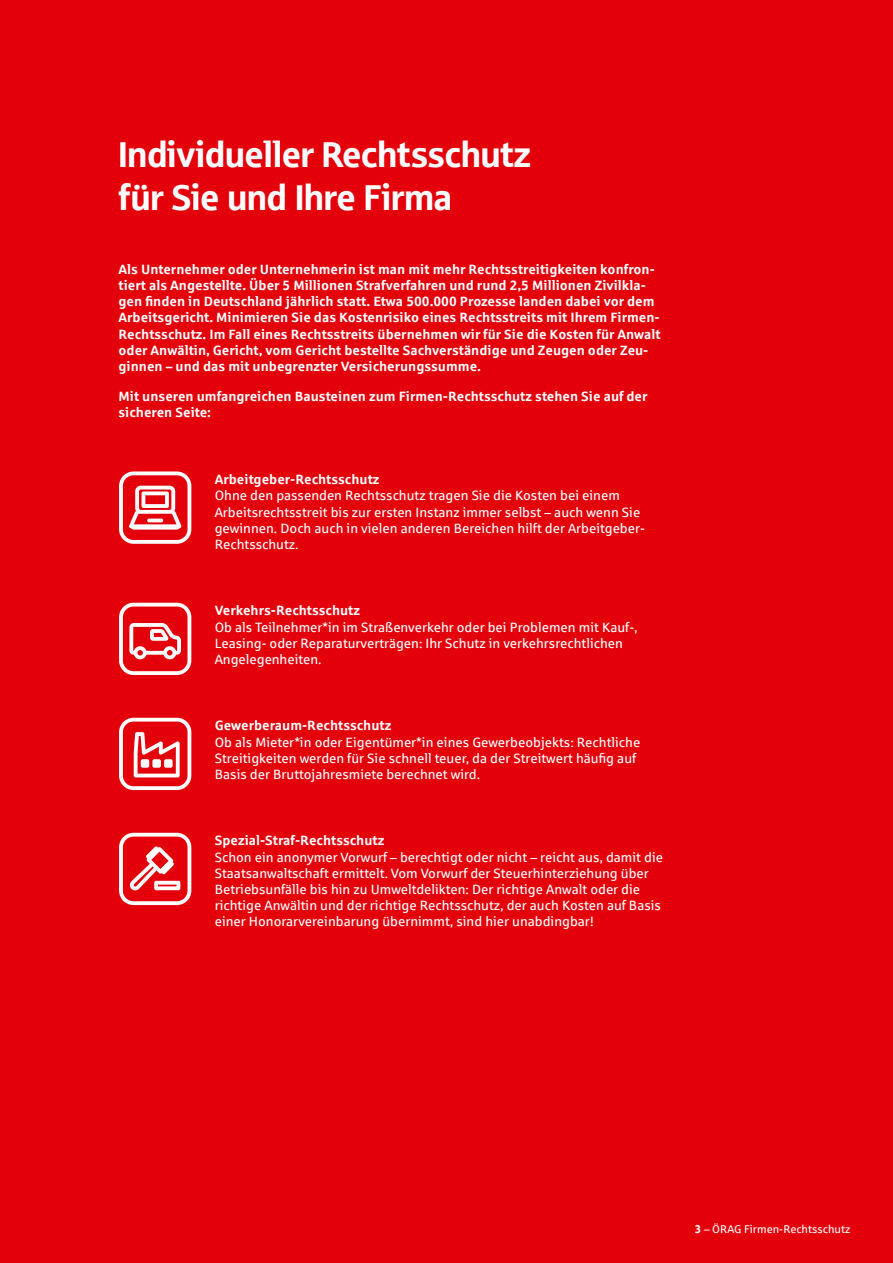
<style>
.page{position:relative;width:893px;height:1263px;background:#e3000b}
.page>*{position:absolute;margin:0;border:0;box-sizing:border-box;transform-origin:0 0}
.White___HEAD{font:36px/43.2px "Sparkasse Head";color:#fff}
.White___COPY{font:13.5px/16.2px "Sparkasse Rg";color:#fff}
.White___INTRO{font:700 13.5px/16.2px "Sparkasse Rg";color:#fff}
.White___COPY-2{font:700 13.5px/16.2px "Sparkasse Rg";color:#fff}
.t1{font:11.25px "Sparkasse Rg";color:#fff}
.s1{font-weight:700}
</style>
<div class="page">
<svg style="left:119px;top:471px;width:72px;height:73px"></svg>
<svg style="left:119px;top:603px;width:72px;height:72px"></svg>
<svg style="left:119px;top:718px;width:72px;height:72px"></svg>
<div style="left:164px;top:759px;width:9px;height:9px;background:#fff;border-radius:2px"></div>
<div style="left:141px;top:759px;width:8px;height:9px;background:#fff;border-radius:2px"></div>
<div style="left:152px;top:759px;width:9px;height:9px;background:#fff;border-radius:2px"></div>
<svg style="left:119px;top:833px;width:72px;height:72px"></svg>
<p class="White___HEAD" style="left:119px;top:132px;width:414px">Individueller Rechtsschutz für Sie und Ihre Firma</p>
<p class="White___INTRO" style="left:119px;top:260px;width:544px">Als Unternehmer oder Unternehmerin ist man mit mehr Rechtsstreitigkeiten konfron&shy;tiert als Angestellte. Über 5 Millionen Strafverfahren und rund 2,5 Millionen Zivilkla&shy;gen finden in Deutschland jährlich statt. Etwa 500.000 Prozesse landen dabei vor dem Arbeitsgericht. Minimieren Sie das Kostenrisiko eines Rechtsstreits mit Ihrem Firmen-Rechtsschutz. Im Fall eines Rechtsstreits übernehmen wir für Sie die Kosten für Anwalt oder Anwältin, Gericht, vom Gericht bestellte Sachverständige und Zeugen oder Zeu&shy;ginnen – und das mit unbegrenzter Versicherungssumme.</p>
<p class="White___COPY-2" style="left:119px;top:388px;width:530px">Mit unseren umfangreichen Bausteinen zum Firmen-Rechtsschutz stehen Sie auf der sicheren Seite:</p>
<p class="White___COPY" style="left:215px;top:471px;width:432px"><span class="s1">Arbeitgeber-Rechtsschutz<br></span>Ohne den passenden Rechtsschutz tragen Sie die Kosten bei einem Arbeitsrechtsstreit bis zur ersten Instanz immer selbst – auch wenn Sie gewinnen. Doch auch in vielen anderen Bereichen hilft der Arbeitgeber-Rechtsschutz.</p>
<p class="White___COPY" style="left:215px;top:602px;width:424px"><span class="s1">Verkehrs-Rechtsschutz<br></span>Ob als Teilnehmer*in im Straßenverkehr oder bei Problemen mit Kauf-, Leasing- oder Reparaturverträgen: Ihr Schutz in verkehrsrechtlichen Angelegenheiten.</p>
<p class="White___COPY" style="left:215px;top:717px;width:427px"><span class="s1">Gewerberaum-Rechtsschutz<br></span>Ob als Mieter*in oder Eigentümer*in eines Gewerbeobjekts: Rechtliche Streitigkeiten werden für Sie schnell teuer, da der Streitwert häufig auf Basis der Bruttojahresmiete berechnet wird.</p>
<p class="White___COPY" style="left:215px;top:832px;width:450px"><span class="s1">Spezial-Straf-Rechtsschutz<br></span>Schon ein anonymer Vorwurf – berechtigt oder nicht – reicht aus, damit die Staatsanwaltschaft ermittelt. Vom Vorwurf der Steuerhinterziehung über Betriebsunfälle bis hin zu Umweltdelikten: Der richtige Anwalt oder die richtige Anwältin und der richtige Rechtsschutz, der auch Kosten auf Basis einer Honorarvereinbarung übernimmt, sind hier unabdingbar!</p>
<p class="t1" style="left:695px;top:1222px;width:157px"><span class="s1">3</span> – ÖRAG Firmen-Rechtsschutz</p>
</div>
